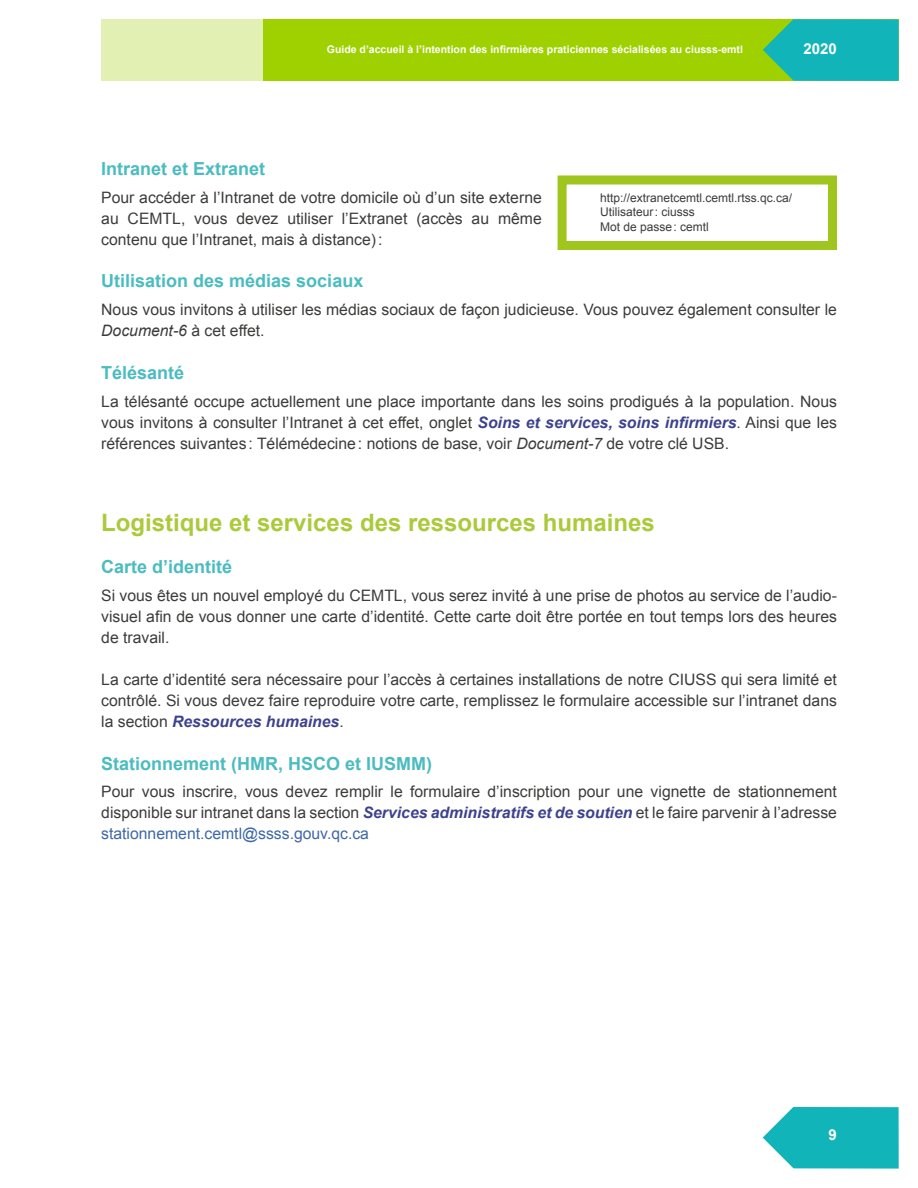
<style>
.page{position:relative;width:918px;height:1188px;background:#fff}
.page>*{position:absolute;margin:0;border:0;box-sizing:border-box;transform-origin:0 0}
.t1{font:700 24px "Arial";color:#abca3b}
.t2{font:700 18px "Arial";color:#4bbcc0}
.t3{font:15.75px/21px "Arial";color:#3c3c3b;text-align:justify}
.t4{font:700 15px "Arial";color:#fff}
.t5{font:12px/14.4px "Arial";color:#3c3c3b}
.t6{font:700 10.5px "Arial";color:#fff}
.s1{font-style:italic}
.s2{font-weight:700;font-style:italic;color:#3d428d}
.s3{color:#3f68a5}
</style>
<div class="page">
<div style="left:101px;top:19px;width:162px;height:62px;background:#e2f1b3"></div>
<div style="left:263px;top:19px;width:635px;height:62px;background:#9fd100"></div>
<svg style="left:763px;top:19px;width:136px;height:62px;background:#22b7a2"></svg>
<svg style="left:763px;top:1107px;width:136px;height:62px;background:#2ebdc1"></svg>
<div style="left:558px;top:176px;width:279px;height:74px;border:9px solid #9fc51e"></div>
<p class="t6" style="left:327px;top:42px;width:418px">Guide d’accueil à l’intention des infirmières praticiennes sécialisées au ciusss-emtl</p>
<p class="t4" style="left:804px;top:38px;width:35px">2020</p>
<p class="t2" style="left:101px;top:157px;width:166px">Intranet et Extranet</p>
<p class="t3" style="left:101px;top:187px;width:442px">Pour accéder à l’Intranet de votre domicile où d’un site externe au CEMTL, vous devez utiliser l’Extranet (accès au même contenu que l’Intranet, mais à distance):</p>
<p class="t2" style="left:101px;top:269px;width:264px">Utilisation des médias sociaux</p>
<p class="t3" style="left:101px;top:299px;width:737px">Nous vous invitons à utiliser les médias sociaux de façon judicieuse. Vous pouvez également consulter le<br><span class="s1">Document-6</span> à cet effet.</p>
<p class="t2" style="left:101px;top:361px;width:85px">Télésanté</p>
<p class="t3" style="left:101px;top:391px;width:737px">La télésanté occupe actuellement une place importante dans les soins prodigués à la population. Nous vous invitons à consulter l’Intranet à cet effet, onglet <span class="s2">Soins et services, soins infirmiers</span>. Ainsi que les références suivantes : Télémédecine: notions de base, voir <span class="s1">Document-7</span> de votre clé USB.</p>
<p class="t5" style="left:600px;top:191px;width:194px">http://extranetcemtl.cemtl.rtss.qc.ca/<br>Utilisateur: ciusss<br>Mot de passe: cemtl</p>
<h1 class="t1" style="left:101px;top:507px;width:555px">Logistique et services des ressources humaines</h1>
<p class="t2" style="left:101px;top:555px;width:133px">Carte d’identité</p>
<p class="t3" style="left:101px;top:585px;width:737px">Si vous êtes un nouvel employé du CEMTL, vous serez invité à une prise de photos au service de l’audio&shy;visuel afin de vous donner une carte d’identité. Cette carte doit être portée en tout temps lors des heures de travail.</p>
<p class="t3" style="left:101px;top:669px;width:737px">La carte d’identité sera nécessaire pour l’accès à certaines installations de notre CIUSS qui sera limité et contrôlé. Si vous devez faire reproduire votre carte, remplissez le formulaire accessible sur l’intranet dans la section <span class="s2">Ressources humaines</span>.</p>
<p class="t2" style="left:101px;top:751px;width:333px">Stationnement (HMR, HSCO et IUSMM)</p>
<p class="t3" style="left:101px;top:781px;width:737px">Pour vous inscrire, vous devez remplir le formulaire d’inscription pour une vignette de stationnement disponible sur intranet dans la section <span class="s2">Services administratifs et de soutien</span> et le faire parvenir à l’adresse <span class="s3">stationnement.cemtl@ssss.gouv.qc.ca</span></p>
<p class="t4" style="left:829px;top:1125px;width:10px">9</p>
</div>
